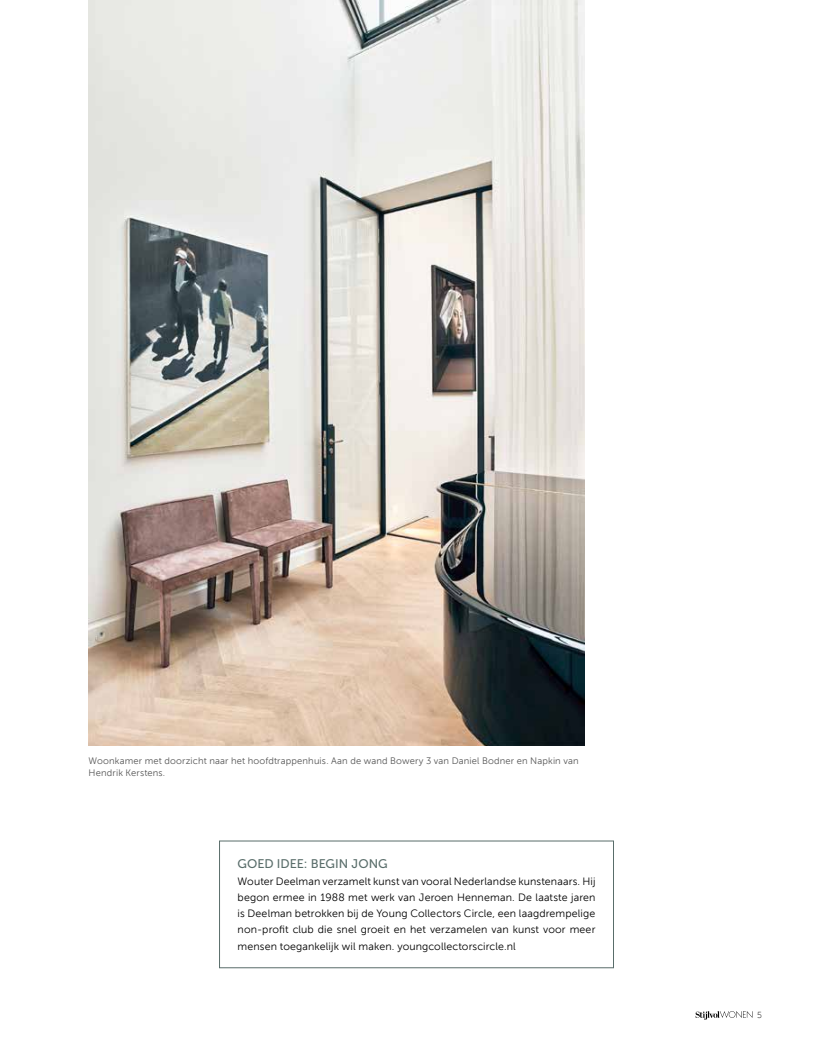
<style>
.page{position:relative;width:815px;height:1053px;background:#fff}
.page>*{position:absolute;margin:0;border:0;box-sizing:border-box;transform-origin:0 0}
.t1{font:12.5px "Museo Sans 500";letter-spacing:.005em;color:#596d6a}
.t2{font:10.62px/16.2px "Museo Sans 300";letter-spacing:.01em;color:#000;text-align:justify}
.t3{font:9.38px/11.2px "Museo Sans 300";letter-spacing:.015em;color:#565656}
.t4{font:8.75px "Museo Sans 100";color:#000}
</style>
<div class="page">
<img style="left:89px;top:0;width:496px;height:745px">
<div style="left:219px;top:840px;width:395px;height:128px;border:1px solid #596d6a"></div>
<svg style="left:696px;top:1011px;width:56px;height:8px"></svg>
<p class="t3" style="left:89px;top:755px;width:492px">Woonkamer met doorzicht naar het hoofdtrappenhuis. Aan de wand Bowery 3 van Daniel Bodner en Napkin van<br>Hendrik Kerstens.</p>
<p class="t1" style="left:238px;top:857px;width:152px">GOED IDEE: BEGIN JONG</p>
<p class="t2" style="left:238px;top:872px;width:359px">Wouter Deelman verzamelt kunst van vooral Nederlandse kunstenaars. Hij begon ermee in 1988 met werk van Jeroen Henneman. De laatste jaren is Deelman betrokken bij de Young Collectors Circle, een laagdrempelige non-profit club die snel groeit en het verzamelen van kunst voor meer mensen toegankelijk wil maken. youngcollectorscircle.nl</p>
<p class="t4" style="left:757px;top:1010px;width:6px">5</p>
</div>
